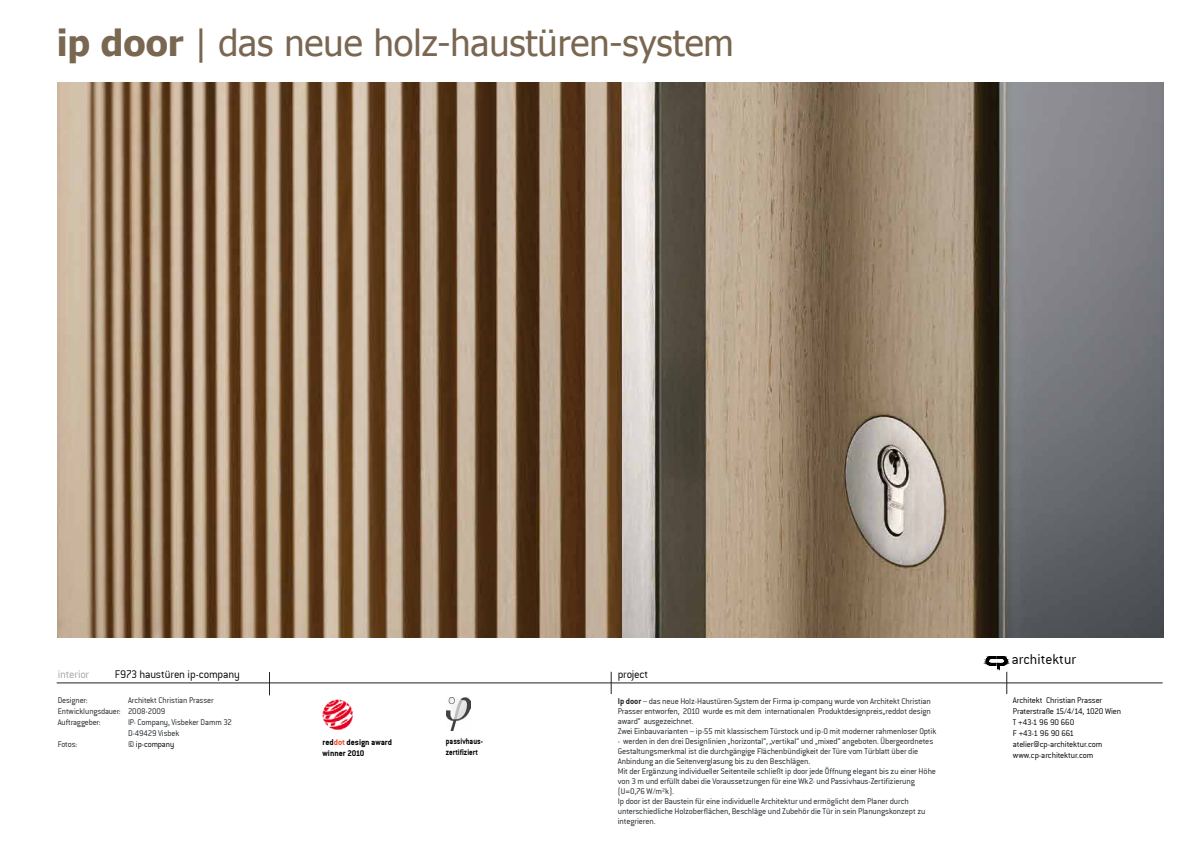
<style>
.page{position:relative;width:1191px;height:842px;background:#fff}
.page>*{position:absolute;margin:0;border:0;box-sizing:border-box;transform-origin:0 0}
.t1{font:36px "Tahoma";color:#7a6752}
.t2{font:15.4px "Conduit ITCTT Light";color:#000}
.t3{font:12px "Conduit ITCTT Light";letter-spacing:-.015em;color:#000}
.t4{font:12px "Conduit ITCTT Light";letter-spacing:-.015em;color:#a3a5a8}
.t5{font:9px/10.1px "Conduit ITCTT Light";letter-spacing:-.015em;color:#1f2326}
.t6{font:9px/11px "Conduit ITCTT Light";letter-spacing:-.015em;color:#000}
.t7{font:9px/10.8px "Conduit ITCTT Bold";color:#000}
.t8{font:9px/10.8px "Conduit ITCTT Bold";color:#000;scale:.88 1}
.s1{font-weight:700}
.s2{font-family:"Conduit ITCTT Bold"}
.s3{color:#ef4924}
</style>
<div class="page">
<svg style="left:611px;top:672px;width:1px;height:22px"></svg>
<hr style="left:57px;top:683px;width:1105px;height:1px;background:#1f2326">
<svg style="left:269px;top:672px;width:1px;height:23px"></svg>
<svg style="left:982px;top:656px;width:95px;height:38px"></svg>
<img style="left:57px;top:82px;width:1106px;height:556px">
<img style="left:322px;top:699px;width:31px;height:31px">
<img style="left:446px;top:697px;width:24px;height:33px">
<h1 class="t1" style="left:57px;top:19px;width:678px"><span class="s1">ip door</span> | das neue holz-haustüren-system</h1>
<h3 class="t4" style="left:58px;top:667px;width:33px">interior</h3>
<h3 class="t3" style="left:115px;top:667px;width:127px">F973 haustüren ip-company</h3>
<h3 class="t3" style="left:618px;top:667px;width:32px">project</h3>
<p class="t5" style="left:618px;top:696px;width:320px"><span class="s2">Ip door</span> – das neue Holz-Haustüren-System der Firma ip-company wurde von Architekt Christian Prasser entworfen, 2010 wurde es mit dem internationalen Produktdesignpreis„reddot design award“ ausgezeichnet.<br>Zwei Einbauvarianten – ip-55 mit klassischem Türstock und ip-0 mit moderner rahmenloser Optik</p>
<p class="t5" style="left:618px;top:736px;width:320px">- werden in den drei Designlinien „horizontal“, „vertikal“ und „mixed“ angeboten. Übergeordnetes Gestaltungsmerkmal ist die durchgängige Flächenbündigkeit der Türe vom Türblatt über die Anbindung an die Seitenverglasung bis zu den Beschlägen.<br>Mit der Ergänzung individueller Seitenteile schließt ip door jede Öffnung elegant bis zu einer Höhe von 3 m und erfüllt dabei die Voraussetzungen für eine Wk2- und Passivhaus-Zertifizierung (U=0,76 W/m²k).<br>Ip door ist der Baustein für eine individuelle Architektur und ermöglicht dem Planer durch unterschiedliche Holzoberflächen, Beschläge und Zubehör die Tür in sein Planungskonzept zu integrieren.</p>
<p class="t5" style="left:58px;top:695px;width:157px;line-height:11px;text-indent:70px">Architekt Christian Prasser<br>Entwicklungsdauer: 2008-2009<br>Auftraggeber:</p>
<p class="t5" style="left:58px;top:695px;width:31px">Designer:</p>
<p class="t5" style="left:128px;top:717px;width:106px;line-height:11px">IP- Company, Visbeker Damm 32<br>D-49429 Visbek</p>
<p class="t8" style="left:446px;top:736px;width:44px">passivhaus&shy;zertifiziert</p>
<p class="t7" style="left:322px;top:736px;width:71px">red<span class="s3">dot</span> design award winner 2010</p>
<p class="t5" style="left:58px;top:739px;width:21px">Fotos:</p>
<p class="t6" style="left:128px;top:739px;width:48px">© ip-company</p>
<h2 class="t2" style="left:1011px;top:651px;width:66px">architektur</h2>
<p class="t6" style="left:1013px;top:695px;width:110px">Architekt Christian Prasser<br>Praterstraße 15/4/14, 1020 Wien<br>T +43-1 96 90 660<br>F +43-1 96 90 661 atelier@cp-architektur.com www.cp-architektur.com</p>
</div>
